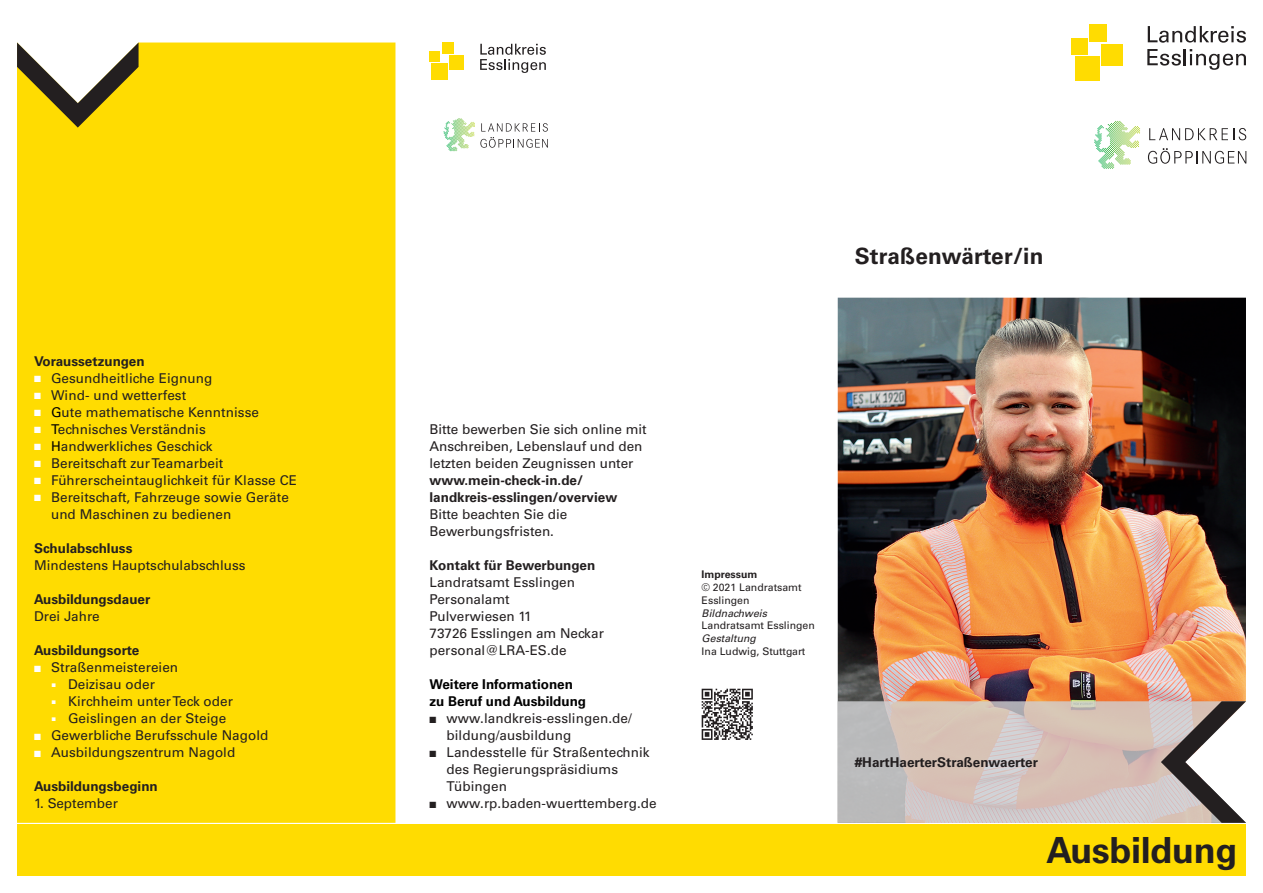
<style>
.page{position:relative;width:1263px;height:893px;background:#fff}
.page>*{position:absolute;margin:0;border:0;box-sizing:border-box;transform-origin:0 0}
.t1{font:700 36px "Univers LT Std";letter-spacing:-.01em;color:#231f20}
.t2{font:700 22.5px "Univers LT Std";letter-spacing:.01em;color:#231f20}
.t3{font:13.5px/17px "Univers LT Std";letter-spacing:.005em;color:#231f20}
.t4{font:700 13.5px/17px "Univers LT Std";color:#231f20}
.t5{font:700 13.5px/17px "Univers LT Std";color:#000}
.t6{font:10.5px/12.8px "Univers LT Std";color:#231f20}
.t7{font:italic 10.5px "Univers LT Std";color:#231f20}
.t8{font:700 10.5px "Univers LT Std";color:#231f20}
.s1{color:#fff}
.s2{color:#000}
</style>
<div class="page">
<div style="left:17px;top:825px;width:1229px;height:51px;background:#ffdc01"></div>
<div style="left:17px;top:43px;width:378px;height:780px;background:#ffdc01"></div>
<svg style="left:17px;top:42px;width:122px;height:86px"></svg>
<img style="left:838px;top:298px;width:408px;height:403px">
<svg style="left:838px;top:701px;width:323px;height:122px;background:#cfc1bb"></svg>
<div style="left:1072px;top:38px;width:16px;height:16px;background:#ffdc01"></div>
<div style="left:1075px;top:56px;width:25px;height:25px;background:#ffdc01"></div>
<div style="left:1101px;top:44px;width:22px;height:21px;background:#ffdc01"></div>
<div style="left:1089px;top:24px;width:18px;height:18px;background:#ffdc01"></div>
<svg style="left:1148px;top:26px;width:98px;height:17px"></svg>
<svg style="left:1147px;top:49px;width:99px;height:21px"></svg>
<svg style="left:480px;top:44px;width:66px;height:29px"></svg>
<div style="left:429px;top:52px;width:11px;height:10px;background:#ffdc01"></div>
<div style="left:432px;top:64px;width:16px;height:16px;background:#ffdc01"></div>
<div style="left:450px;top:56px;width:14px;height:14px;background:#ffdc01"></div>
<div style="left:442px;top:43px;width:11px;height:11px;background:#ffdc01"></div>
<svg style="left:702px;top:689px;width:51px;height:51px"></svg>
<svg style="left:1161px;top:701px;width:85px;height:122px"></svg>
<svg style="left:1148px;top:148px;width:98px;height:16px"></svg>
<svg style="left:1149px;top:128px;width:97px;height:12px"></svg>
<svg style="left:1097px;top:121px;width:40px;height:19px"></svg>
<svg style="left:480px;top:123px;width:68px;height:25px"></svg>
<svg style="left:446px;top:118px;width:27px;height:13px"></svg>
<p class="t4" style="left:34px;top:353px;width:112px">Voraussetzungen</p>
<p class="t3" style="left:34px;top:369px;width:180px"><span class="s1">■</span> Gesundheitliche Eignung</p>
<p class="t3" style="left:34px;top:387px;width:154px"><span class="s1">■</span> Wind- und wetterfest</p>
<p class="t3" style="left:34px;top:404px;width:226px"><span class="s1">■</span> <span class="s2">G</span>ute mathematische Kenntnisse</p>
<p class="t3" style="left:34px;top:421px;width:173px"><span class="s1">■</span> <span class="s2">T</span>echnisches Verständnis</p>
<p class="t3" style="left:34px;top:438px;width:180px"><span class="s1">■</span> <span class="s2">H</span>andwerkliches Geschick</p>
<p class="t3" style="left:34px;top:455px;width:191px"><span class="s1">■</span> Bereitschaft zur Teamarbeit</p>
<p class="t3" style="left:34px;top:472px;width:264px"><span class="s1">■</span> Führerscheintauglichkeit für Klasse CE</p>
<p class="t3" style="left:51px;top:489px;width:239px;text-indent:-17px"><span class="s1">■</span> Bereitschaft, Fahrzeuge sowie Geräte und Maschinen zu bedienen</p>
<p class="t4" style="left:34px;top:540px;width:100px">Schulabschluss</p>
<p class="t3" style="left:34px;top:557px;width:213px">Mindestens Hauptschulabschluss</p>
<p class="t4" style="left:34px;top:591px;width:118px">Ausbildungsdauer</p>
<p class="t3" style="left:34px;top:608px;width:67px">Drei Jahre</p>
<p class="t4" style="left:34px;top:642px;width:107px">Ausbildungsorte</p>
<p class="t3" style="left:34px;top:659px;width:146px"><span class="s1">■</span> Straßenmeistereien</p>
<p class="t3" style="left:52px;top:676px;width:105px"><span class="s1">■</span> Deizisau oder</p>
<p class="t3" style="left:52px;top:693px;width:183px"><span class="s1">■</span> Kirchheim unter Teck oder</p>
<p class="t3" style="left:52px;top:710px;width:176px"><span class="s1">■</span> Geislingen an der Steige</p>
<p class="t3" style="left:34px;top:727px;width:236px"><span class="s1">■</span> Gewerbliche Berufsschule Nagold</p>
<p class="t3" style="left:34px;top:744px;width:203px"><span class="s1">■</span> Ausbildungszentrum Nagold</p>
<p class="t4" style="left:34px;top:778px;width:125px">Ausbildungsbeginn</p>
<p class="t3" style="left:34px;top:795px;width:85px">1. September</p>
<h2 class="t2" style="left:855px;top:243px;width:190px">Straßenwärter/in</h2>
<p class="t3" style="left:429px;top:421px;width:219px">Bitte bewerben Sie sich online mit<br>Anschreiben, Lebenslauf und den letzten beiden Zeugnissen unter</p>
<p class="t4" style="left:429px;top:472px;width:189px">www.mein-check-in.de/ landkreis-esslingen/overview</p>
<p class="t3" style="left:429px;top:506px;width:139px">Bitte beachten Sie die<br>Bewerbungsfristen.</p>
<p class="t4" style="left:429px;top:557px;width:167px">Kontakt für Bewerbungen</p>
<p class="t3" style="left:429px;top:574px;width:176px">Landratsamt Esslingen<br>Personalamt<br>Pulverwiesen 11<br>73726 Esslingen am Neckar personal@LRA-ES.de</p>
<p class="t5" style="left:429px;top:676px;width:158px">Weitere Informationen zu Beruf und Ausbildung</p>
<p class="t3" style="left:446px;top:710px;width:187px;text-indent:-17px">■ www.landkreis-esslingen.de/ bildung/ausbildung</p>
<p class="t3" style="left:446px;top:744px;width:205px;text-indent:-17px">■ Landesstelle für Straßentechnik des Regierungspräsidiums<br>Tübingen</p>
<p class="t3" style="left:429px;top:795px;width:229px">■ www.rp.baden-wuerttemberg.de</p>
<p class="t8" style="left:702px;top:568px;width:57px">Impressum</p>
<p class="t6" style="left:702px;top:581px;width:102px">© 2021 Landratsamt<br>Esslingen</p>
<p class="t7" style="left:702px;top:607px;width:67px">Bildnachweis</p>
<p class="t6" style="left:702px;top:619px;width:115px">Landratsamt Esslingen</p>
<p class="t7" style="left:702px;top:632px;width:56px">Gestaltung</p>
<p class="t6" style="left:702px;top:645px;width:105px">Ina Ludwig, Stuttgart</p>
<p class="t4" style="left:855px;top:754px;width:185px">#HartHaerterStraßenwaerter</p>
<h1 class="t1" style="left:1046px;top:829px;width:192px">Ausbildung</h1>
</div>
